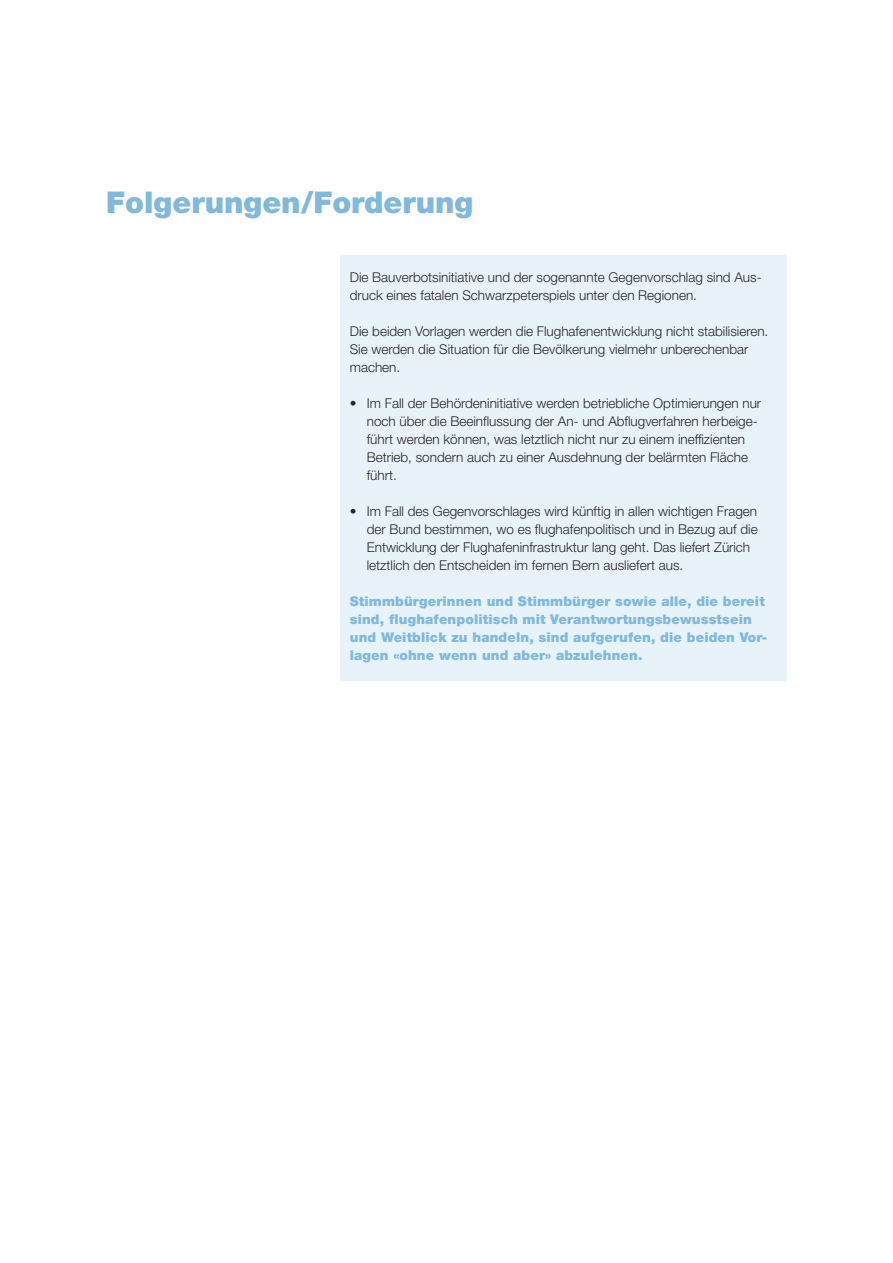
<style>
.page{position:relative;width:893px;height:1263px;background:#fff}
.page>*{position:absolute;margin:0;border:0;box-sizing:border-box;transform-origin:0 0}
.t1{font:900 30px "Helvetica Neue";color:#80b8de}
.t2{font:300 13.5px/18px "Helvetica Neue";color:#272627}
.t3{font:900 13.5px/18px "Helvetica Neue";letter-spacing:.01em;color:#80b8de}
</style>
<div class="page">
<div style="left:340px;top:255px;width:447px;height:425px;background:#e8f2f9"></div>
<h1 class="t1" style="left:106px;top:192px;width:369px">Folgerungen/Forderung</h1>
<p class="t2" style="left:350px;top:269px;width:413px">Die Bauverbotsinitiative und der sogenannte Gegenvorschlag sind Aus&shy;druck eines fatalen Schwarzpeterspiels unter den Regionen.</p>
<p class="t2" style="left:350px;top:323px;width:420px">Die beiden Vorlagen werden die Flughafenentwicklung nicht stabilisieren.<br>Sie werden die Situation für die Bevölkerung vielmehr unberechenbar machen.</p>
<p class="t2" style="left:367px;top:395px;width:396px;text-indent:-17px">• Im Fall der Behördeninitiative werden betriebliche Optimierungen nur noch über die Beeinflussung der An- und Abflugverfahren herbeige&shy;führt werden können, was letztlich nicht nur zu einem ineffizienten Betrieb, sondern auch zu einer Ausdehnung der belärmten Fläche führt.</p>
<p class="t2" style="left:367px;top:503px;width:392px;text-indent:-17px">• Im Fall des Gegenvorschlages wird künftig in allen wichtigen Fragen der Bund bestimmen, wo es flughafenpolitisch und in Bezug auf die Entwicklung der Flughafeninfrastruktur lang geht. Das liefert Zürich letztlich den Entscheiden im fernen Bern ausliefert aus.</p>
<p class="t3" style="left:350px;top:593px;width:419px">Stimmbürgerinnen und Stimmbürger sowie alle, die bereit sind, flughafenpolitisch mit Verantwortungsbewusstsein und Weitblick zu handeln, sind aufgerufen, die beiden Vor&shy;lagen «ohne wenn und aber» abzulehnen.</p>
</div>
